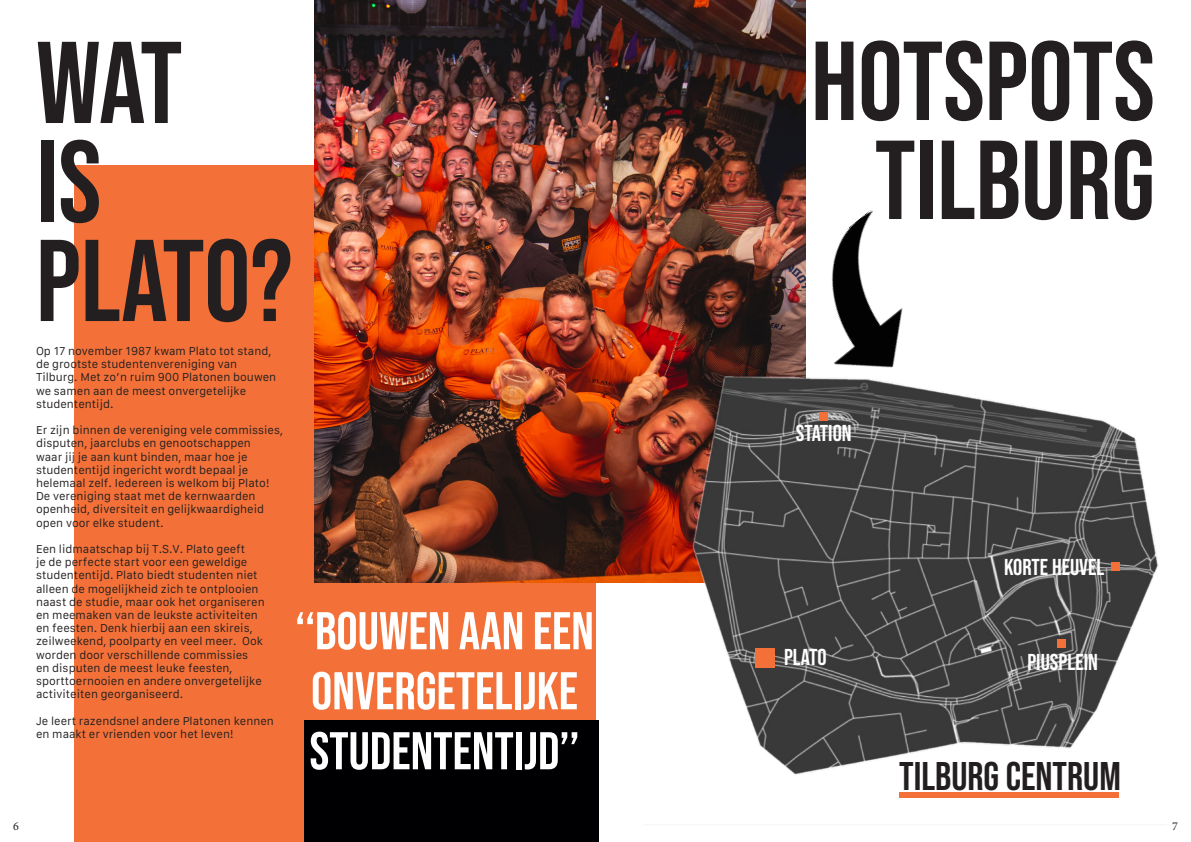
<style>
.page{position:relative;width:1191px;height:842px;background:#fff}
.page>*{position:absolute;margin:0;border:0;box-sizing:border-box;transform-origin:0 0}
.t1{font:116px "Bebas Neue";letter-spacing:-.005em;color:#231f20}
.t2{font:112px "Bebas Neue";color:#231f20}
.t3{font:53px "Bebas Neue";color:#fff}
.t4{font:40px "Bebas Neue";color:#231f20}
.t5{font:23px "Bebas Neue";color:#fff}
.t6{font:12px "Minion Pro";color:#231f20}
.t7{font:11px/13.2px "Galvji";color:#231f20}
</style>
<div class="page">
<div style="left:74px;top:166px;width:521px;height:676px;background:#f37138"></div>
<img style="left:314px;top:0;width:491px;height:583px">
<div style="left:304px;top:720px;width:294px;height:122px;background:#000002"></div>
<img style="left:644px;top:329px;width:514px;height:469px">
<div style="left:899px;top:792px;width:220px;height:5px;background:#f37138"></div>
<img style="left:777px;top:210px;width:180px;height:184px">
<div style="left:819px;top:413px;width:9px;height:8px;background:#f37138"></div>
<div style="left:1111px;top:562px;width:8px;height:9px;background:#f37138"></div>
<div style="left:1057px;top:639px;width:9px;height:9px;background:#f37138"></div>
<div style="left:755px;top:648px;width:19px;height:20px;background:#f37138"></div>
<p class="t1" style="left:36px;top:17px;width:148px">WAT</p>
<p class="t1" style="left:36px;top:116px;width:67px">IS</p>
<p class="t1" style="left:36px;top:215px;width:258px">PLATO?</p>
<p class="t7" style="left:36px;top:345px;width:242px">Op 17 november 1987 kwam Plato tot stand, de grootste studentenvereniging van Tilburg. Met zo’n ruim 900 Platonen bouwen we samen aan de meest onvergetelijke studententijd.</p>
<p class="t7" style="left:36px;top:424px;width:248px">Er zijn binnen de vereniging vele commissies, disputen, jaarclubs en genootschappen<br>waar jij je aan kunt binden, maar hoe je studententijd ingericht wordt bepaal je helemaal zelf. Iedereen is welkom bij Plato!<br>De vereniging staat met de kernwaarden openheid, diversiteit en gelijkwaardigheid open voor elke student.</p>
<p class="t7" style="left:36px;top:543px;width:230px">Een lidmaatschap bij T.S.V. Plato geeft<br>je de perfecte start voor een geweldige studententijd. Plato biedt studenten niet alleen de mogelijkheid zich te ontplooien naast de studie, maar ook het organiseren en meemaken van de leukste activiteiten en feesten. Denk hierbij aan een skireis, zeilweekend, poolparty en veel meer. Ook worden door verschillende commissies<br>en disputen de meest leuke feesten, sporttoernooien en andere onvergetelijke activiteiten georganiseerd.</p>
<p class="t7" style="left:36px;top:714px;width:239px">Je leert razendsnel andere Platonen kennen en maakt er vrienden voor het leven!</p>
<p class="t3" style="left:295px;top:601px;width:300px">‘‘BOUWEN AAN EEN</p>
<p class="t3" style="left:311px;top:661px;width:268px">ONVERGETELIJKE</p>
<p class="t3" style="left:309px;top:721px;width:271px">STUDENTENTIJD’’</p>
<p class="t2" style="left:811px;top:18px;width:345px">HOTSPOTS</p>
<p class="t2" style="left:875px;top:117px;width:281px">TILBURG</p>
<p class="t5" style="left:796px;top:420px;width:57px">STATION</p>
<p class="t5" style="left:784px;top:644px;width:44px">PLATO</p>
<p class="t5" style="left:1004px;top:554px;width:102px">KORTE HEUVEL</p>
<p class="t5" style="left:1027px;top:649px;width:72px">PIUSPLEIN</p>
<p class="t4" style="left:899px;top:753px;width:223px">TILBURG CENTRUM</p>
<p class="t6" style="left:13px;top:818px;width:7px">6</p>
<p class="t6" style="left:1172px;top:818px;width:7px">7</p>
</div>
